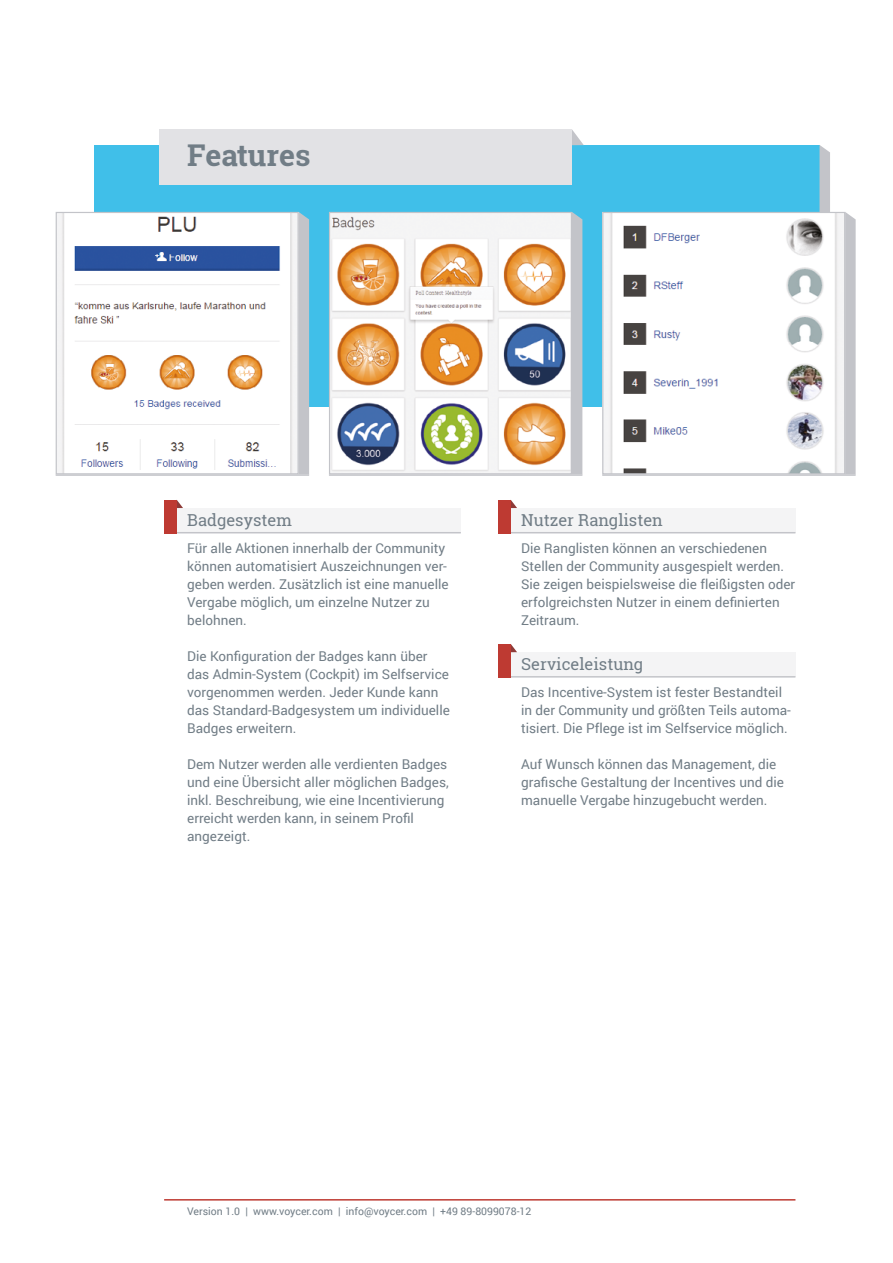
<style>
.page{position:relative;width:893px;height:1263px;background:#fff}
.page>*{position:absolute;margin:0;border:0;box-sizing:border-box;transform-origin:0 0}
.t1{font:700 30px "Roboto Slab";color:#717d86}
.t2{font:16.5px "Roboto Slab";color:#717d86}
.t3{font:13.5px/18px "Roboto";color:#717d86}
.t4{font:10.5px "Roboto";color:#717d86}
</style>
<div class="page">
<div style="left:501px;top:508px;width:294px;height:24px;background:#f4f4f5"></div>
<hr style="left:501px;top:532px;width:294px;height:1px;background:#c3c4c9">
<svg style="left:511px;top:500px;width:6px;height:8px"></svg>
<div style="left:498px;top:500px;width:13px;height:33px;background:#be3a32"></div>
<div style="left:501px;top:652px;width:294px;height:24px;background:#f4f4f5"></div>
<hr style="left:501px;top:676px;width:294px;height:2px;background:#c3c4c9">
<svg style="left:511px;top:644px;width:6px;height:8px"></svg>
<div style="left:498px;top:644px;width:13px;height:34px;background:#be3a32"></div>
<div style="left:167px;top:508px;width:294px;height:24px;background:#f4f4f5"></div>
<hr style="left:167px;top:532px;width:294px;height:1px;background:#c3c4c9">
<svg style="left:177px;top:500px;width:6px;height:8px"></svg>
<div style="left:164px;top:500px;width:13px;height:33px;background:#be3a32"></div>
<div style="left:94px;top:145px;width:725px;height:261px;background:#40bfe9"></div>
<hr style="left:164px;top:1199px;width:631px;height:1px;background:#be3a32">
<svg style="left:819px;top:145px;width:11px;height:67px"></svg>
<svg style="left:572px;top:130px;width:12px;height:15px"></svg>
<div style="left:159px;top:129px;width:413px;height:56px;background:#e2e2e5"></div>
<img style="left:331px;top:214px;width:239px;height:258px">
<div style="left:329px;top:212px;width:243px;height:262px;border:1px solid #c3c4c9"></div>
<img style="left:58px;top:214px;width:239px;height:258px">
<div style="left:56px;top:212px;width:243px;height:262px;border:1px solid #c3c4c9"></div>
<img style="left:604px;top:214px;width:239px;height:258px">
<div style="left:602px;top:212px;width:243px;height:262px;border:1px solid #c3c4c9"></div>
<div style="left:572px;top:212px;width:10px;height:262px;background:#c3c4c9"></div>
<div style="left:299px;top:212px;width:10px;height:262px;background:#c3c4c9"></div>
<svg style="left:845px;top:212px;width:11px;height:262px;background:#c6c7cb"></svg>
<hr style="left:56px;top:474px;width:253px;height:2px;background:#c3c4c9">
<hr style="left:329px;top:474px;width:253px;height:2px;background:#c3c4c9">
<hr style="left:602px;top:474px;width:254px;height:2px;background:#c3c4c9">
<h1 class="t1" style="left:187px;top:135px;width:125px">Features</h1>
<p class="t2" style="left:187px;top:508px;width:106px">Badgesystem</p>
<p class="t3" style="left:187px;top:538px;width:263px">Für alle Aktionen innerhalb der Community können automatisiert Auszeichnungen ver&shy;geben werden. Zusätzlich ist eine manuelle Vergabe möglich, um einzelne Nutzer zu belohnen.</p>
<p class="t3" style="left:187px;top:646px;width:264px">Die Konfiguration der Badges kann über das Admin-System (Cockpit) im Selfservice vorgenommen werden. Jeder Kunde kann das Standard-Badgesystem um individuelle Badges erweitern.</p>
<p class="t3" style="left:187px;top:754px;width:263px">Dem Nutzer werden alle verdienten Badges und eine Übersicht aller möglichen Badges, inkl. Beschreibung, wie eine Incentivierung erreicht werden kann, in seinem Profil angezeigt.</p>
<p class="t2" style="left:521px;top:508px;width:143px">Nutzer Ranglisten</p>
<p class="t3" style="left:521px;top:538px;width:275px">Die Ranglisten können an verschiedenen Stellen der Community ausgespielt werden.<br>Sie zeigen beispielsweise die fleißigsten oder erfolgreichsten Nutzer in einem definierten Zeitraum.</p>
<p class="t2" style="left:521px;top:652px;width:124px">Serviceleistung</p>
<p class="t3" style="left:521px;top:682px;width:271px">Das Incentive-System ist fester Bestandteil in der Community und größten Teils automa&shy;tisiert. Die Pflege ist im Selfservice möglich.</p>
<p class="t3" style="left:521px;top:754px;width:264px">Auf Wunsch können das Management, die grafische Gestaltung der Incentives und die manuelle Vergabe hinzugebucht werden.</p>
<p class="t4" style="left:187px;top:1204px;width:346px">Version 1.0 | www.voycer.com | info@voycer.com | +49 89-8099078-12</p>
</div>
